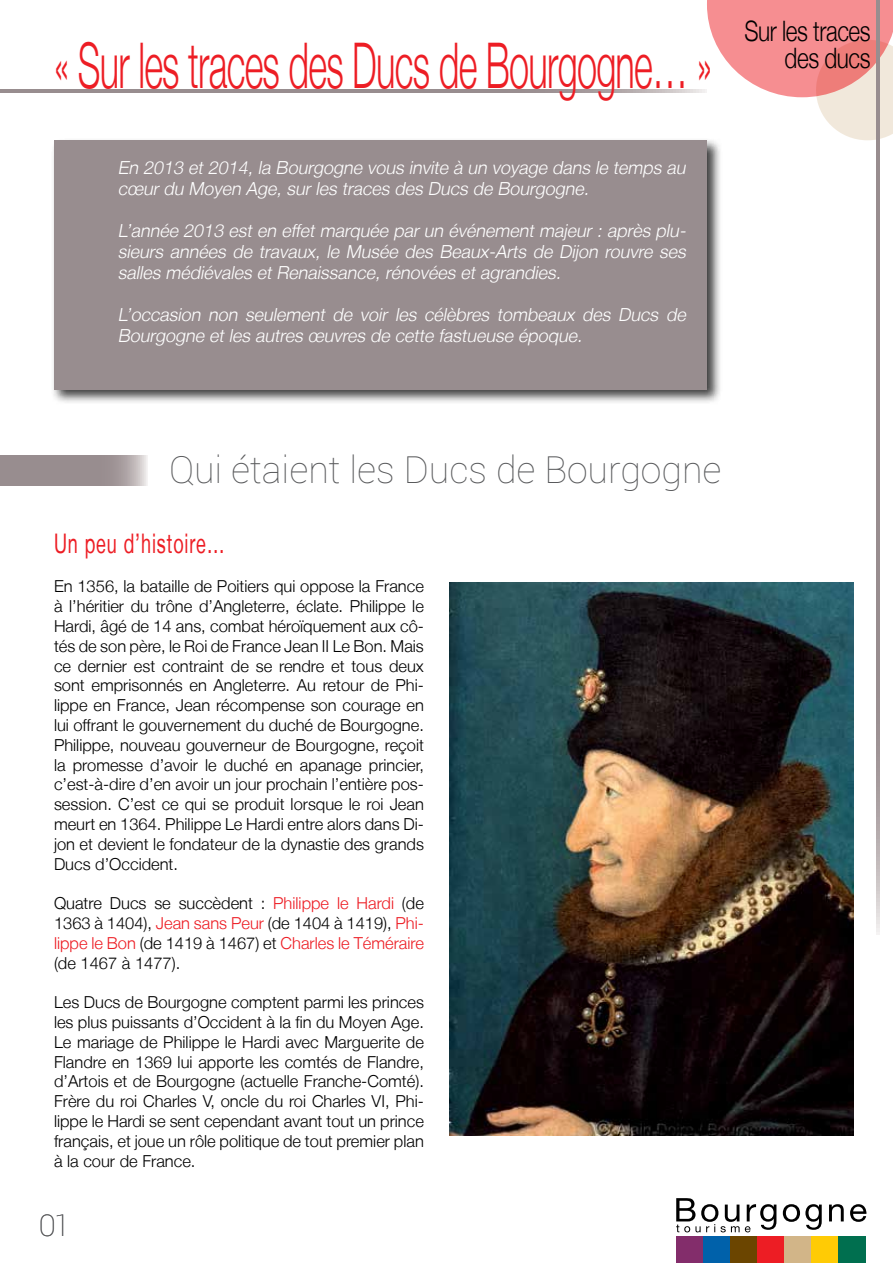
<style>
.page{position:relative;width:893px;height:1263px;background:#fff}
.page>*{position:absolute;margin:0;border:0;box-sizing:border-box;transform-origin:0 0}
.t1{font:300 63px "Helvetica Neue LT";letter-spacing:-.02em;color:#ed1d24;scale:.57 1}
.t2{font:100 37.5px "Roboto";color:#58595b}
.t3{font:100 30px "Roboto";color:#58595b}
.t4{font:300 28.2px/27px "Helvetica Neue LT";letter-spacing:-.02em;color:#000;text-align:right;scale:.8 1}
.t5{font:27px "Helvetica Neue LT";letter-spacing:.05em;color:#ed1d24;scale:.67 1}
.t6{font:italic 300 18px/21px "Helvetica Neue LT";color:#fff}
.t7{font:300 16.5px/19.8px "Helvetica Neue LT";color:#000;text-align:justify}
.s1{color:#ed1d24}
</style>
<div class="page">
<div style="left:676px;top:1236px;width:27px;height:27px;background:#832d6b"></div>
<div style="left:703px;top:1236px;width:27px;height:27px;background:#0061aa"></div>
<div style="left:730px;top:1236px;width:27px;height:27px;background:#6b4500"></div>
<div style="left:757px;top:1236px;width:27px;height:27px;background:#ed1d24"></div>
<div style="left:784px;top:1236px;width:27px;height:27px;background:#d2b588"></div>
<div style="left:811px;top:1236px;width:27px;height:27px;background:#ffcb05"></div>
<div style="left:838px;top:1236px;width:27px;height:27px;background:#006f4f"></div>
<svg style="left:676px;top:1198px;width:190px;height:34px"></svg>
<svg style="left:707px;top:0;width:186px;height:140px"></svg>
<svg style="left:0;top:90px;width:707px;height:3px;background:#a09597"></svg>
<div style="left:51px;top:137px;width:671px;height:268px;background:#000;opacity:.75"></div>
<div style="left:54px;top:140px;width:653px;height:249px;background:#988d8f"></div>
<svg style="left:0;top:456px;width:147px;height:29px;background:#a09697"></svg>
<svg style="left:876px;top:0;width:3px;height:935px;background:#9f9597"></svg>
<img style="left:450px;top:583px;width:404px;height:552px">
<h1 class="t1" style="left:54px;top:27px;width:1156px">« Sur les traces des Ducs de Bourgogne… »</h1>
<p class="t6" style="left:118px;top:157px;width:573px">En 2013 et 2014, la Bourgogne vous invite à un voyage dans le temps au cœur du Moyen Age, sur les traces des Ducs de Bourgogne.</p>
<p class="t6" style="left:118px;top:220px;width:573px;text-align:justify">L’année 2013 est en effet marquée par un événement majeur : après plu&shy;sieurs années de travaux, le Musée des Beaux-Arts de Dijon rouvre ses salles médiévales et Renaissance, rénovées et agrandies.</p>
<p class="t6" style="left:118px;top:304px;width:573px">L’occasion non seulement de voir les célèbres tombeaux des Ducs de<br>Bourgogne et les autres œuvres de cette fastueuse époque.</p>
<h3 class="t4" style="left:744px;top:16px;width:159px">Sur les traces des ducs</h3>
<h2 class="t2" style="left:169px;top:444px;width:554px">Qui étaient les Ducs de Bourgogne</h2>
<h3 class="t5" style="left:54px;top:527px;width:256px">Un peu d’histoire…</h3>
<p class="t7" style="left:54px;top:576px;width:371px">En 1356, la bataille de Poitiers qui oppose la France à l’héritier du trône d’Angleterre, éclate. Philippe le Hardi, âgé de 14 ans, combat héroïquement aux cô&shy;tés de son père, le Roi de France Jean II Le Bon. Mais ce dernier est contraint de se rendre et tous deux sont emprisonnés en Angleterre. Au retour de Phi&shy;lippe en France, Jean récompense son courage en lui offrant le gouvernement du duché de Bourgogne.<br>Philippe, nouveau gouverneur de Bourgogne, reçoit la promesse d’avoir le duché en apanage princier, c’est-à-dire d’en avoir un jour prochain l’entière pos&shy;session. C’est ce qui se produit lorsque le roi Jean meurt en 1364. Philippe Le Hardi entre alors dans Di&shy;jon et devient le fondateur de la dynastie des grands Ducs d’Occident.</p>
<p class="t7" style="left:54px;top:893px;width:371px">Quatre Ducs se succèdent : <span class="s1">Philippe le Hardi</span> (de 1363 à 1404), <span class="s1">Jean sans Peur</span> (de 1404 à 1419), <span class="s1">Phi&shy;lippe le Bon</span> (de 1419 à 1467) et <span class="s1">Charles le Téméraire </span>(de 1467 à 1477).</p>
<p class="t7" style="left:54px;top:992px;width:371px">Les Ducs de Bourgogne comptent parmi les princes les plus puissants d’Occident à la fin du Moyen Age.<br>Le mariage de Philippe le Hardi avec Marguerite de Flandre en 1369 lui apporte les comtés de Flandre, d’Artois et de Bourgogne (actuelle Franche-Comté).<br>Frère du roi Charles V, oncle du roi Charles VI, Phi&shy;lippe le Hardi se sent cependant avant tout un prince français, et joue un rôle politique de tout premier plan à la cour de France.</p>
<h3 class="t3" style="left:39px;top:1204px;width:33px">01</h3>
</div>
